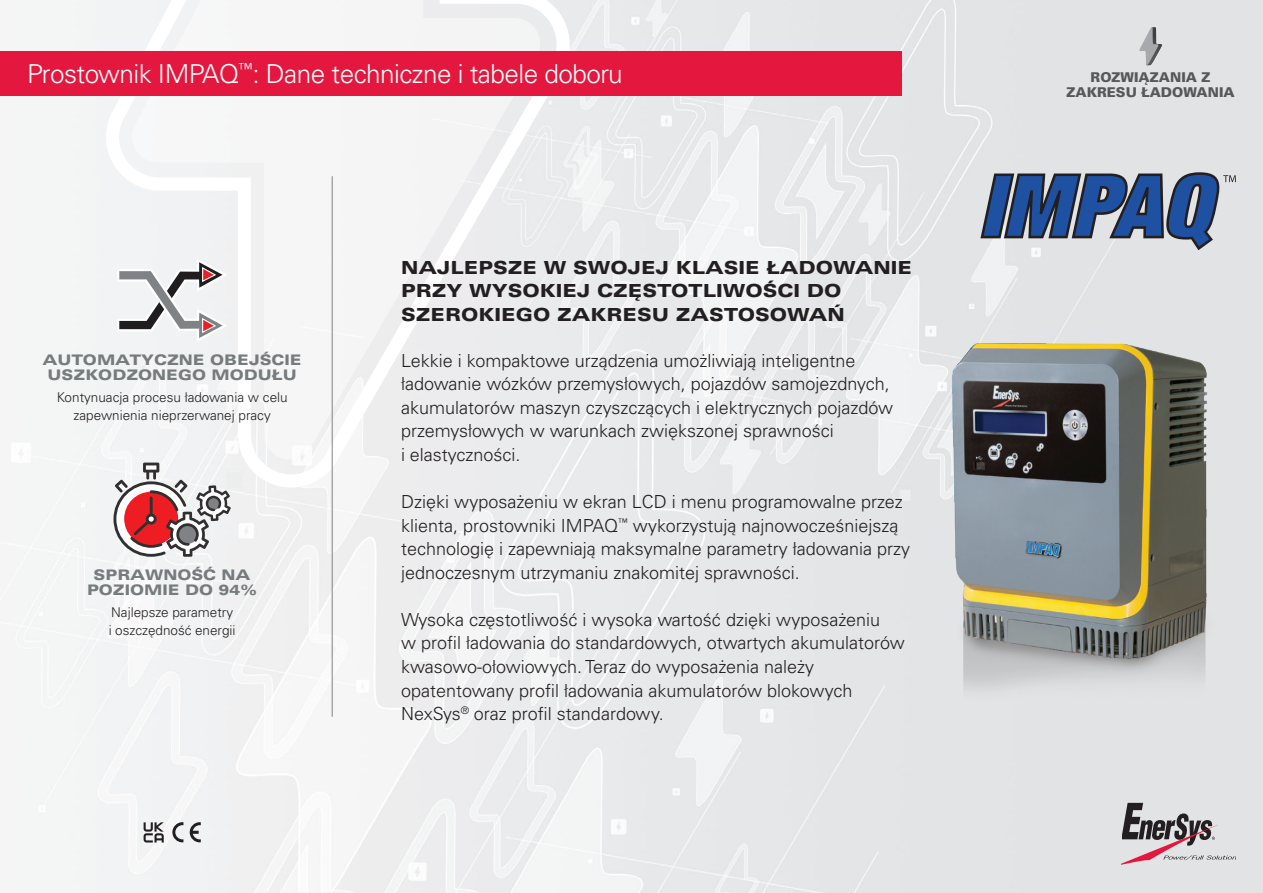
<style>
.page{position:relative;width:1263px;height:893px;background:#fff}
.page>*{position:absolute;margin:0;border:0;box-sizing:border-box;transform-origin:0 0}
.t1{font:300 26.1px "Univers LT Pro 45";letter-spacing:-.02em;color:#fff}
.t2{font:300 18px/23.5px "Univers LT Pro 45";color:#231f20}
.t3{font:900 expanded 18px/23.2px "Univers LT Pro";color:#231f20}
.t4{font:900 expanded 14.55px/14.5px "Univers LT Pro";color:#767b7e;text-align:center}
.t5{font:300 13.5px/17.4px "Univers LT Pro 45";color:#231f20;text-align:center}
.t6{font:900 13.5px/15px "Univers LT Pro 75";color:#57585a;text-align:center}
</style>
<div class="page">
<img style="left:0;top:0;width:1263px;height:893px">
<svg style="left:106px;top:0;width:464px;height:488px;fill:#f0f0f1"></svg>
<svg style="left:132px;top:0;width:408px;height:459px;fill:#f4f4f5"></svg>
<svg style="left:1122px;top:803px;width:114px;height:63px;background:#bab0b4"></svg>
<img style="left:905px;top:304px;width:331px;height:494px">
<svg style="left:980px;top:172px;width:256px;height:78px;background:#6a7fa4"></svg>
<svg style="left:117px;top:258px;width:110px;height:84px"></svg>
<svg style="left:113px;top:463px;width:118px;height:94px"></svg>
<hr style="left:332px;top:176px;width:1px;height:541px;background:#808285">
<svg style="left:172px;top:822px;width:11px;height:20px"></svg>
<svg style="left:190px;top:822px;width:11px;height:20px"></svg>
<svg style="left:144px;top:822px;width:20px;height:20px"></svg>
<div style="left:0;top:51px;width:902px;height:44px;background:#e4183e"></div>
<svg style="left:1139px;top:27px;width:23px;height:38px"></svg>
<h1 class="t1" style="left:27px;top:58px;width:597px">Prostownik IMPAQ<sup>™</sup>: Dane techniczne i tabele doboru</h1>
<p class="t6" style="left:1066px;top:70px;width:170px">ROZWIĄZANIA Z<br>ZAKRESU ŁADOWANIA</p>
<p class="t4" style="left:43px;top:353px;width:261px">AUTOMATYCZNE OBEJŚCIE<br>USZKODZONEGO MODUŁU</p>
<p class="t5" style="left:57px;top:389px;width:232px">Kontynuacja procesu ładowania w celu zapewnienia nieprzerwanej pracy</p>
<p class="t4" style="left:87px;top:567px;width:172px">SPRAWNOŚĆ NA<br>POZIOMIE DO 94%</p>
<p class="t5" style="left:109px;top:604px;width:128px;text-align:left">Najlepsze parametry i oszczędność energii</p>
<p class="t3" style="left:401px;top:256px;width:513px">NAJLEPSZE W SWOJEJ KLASIE ŁADOWANIE<br>PRZY WYSOKIEJ CZĘSTOTLIWOŚCI DO<br>SZEROKIEGO ZAKRESU ZASTOSOWAŃ</p>
<p class="t2" style="left:401px;top:349px;width:494px">Lekkie i kompaktowe urządzenia umożliwiają inteligentne ładowanie wózków przemysłowych, pojazdów samojezdnych, akumulatorów maszyn czyszczących i elektrycznych pojazdów przemysłowych w warunkach zwiększonej sprawności<br>i elastyczności.</p>
<p class="t2" style="left:401px;top:490px;width:511px">Dzięki wyposażeniu w ekran LCD i menu programowalne przez klienta, prostowniki IMPAQ<sup>™</sup> wykorzystują najnowocześniejszą technologię i zapewniają maksymalne parametry ładowania przy jednoczesnym utrzymaniu znakomitej sprawności.</p>
<p class="t2" style="left:401px;top:608px;width:505px">Wysoka częstotliwość i wysoka wartość dzięki wyposażeniu<br>w profil ładowania do standardowych, otwartych akumulatorów kwasowo-ołowiowych. Teraz do wyposażenia należy opatentowany profil ładowania akumulatorów blokowych NexSys<sup>®</sup> oraz profil standardowy.</p>
</div>
